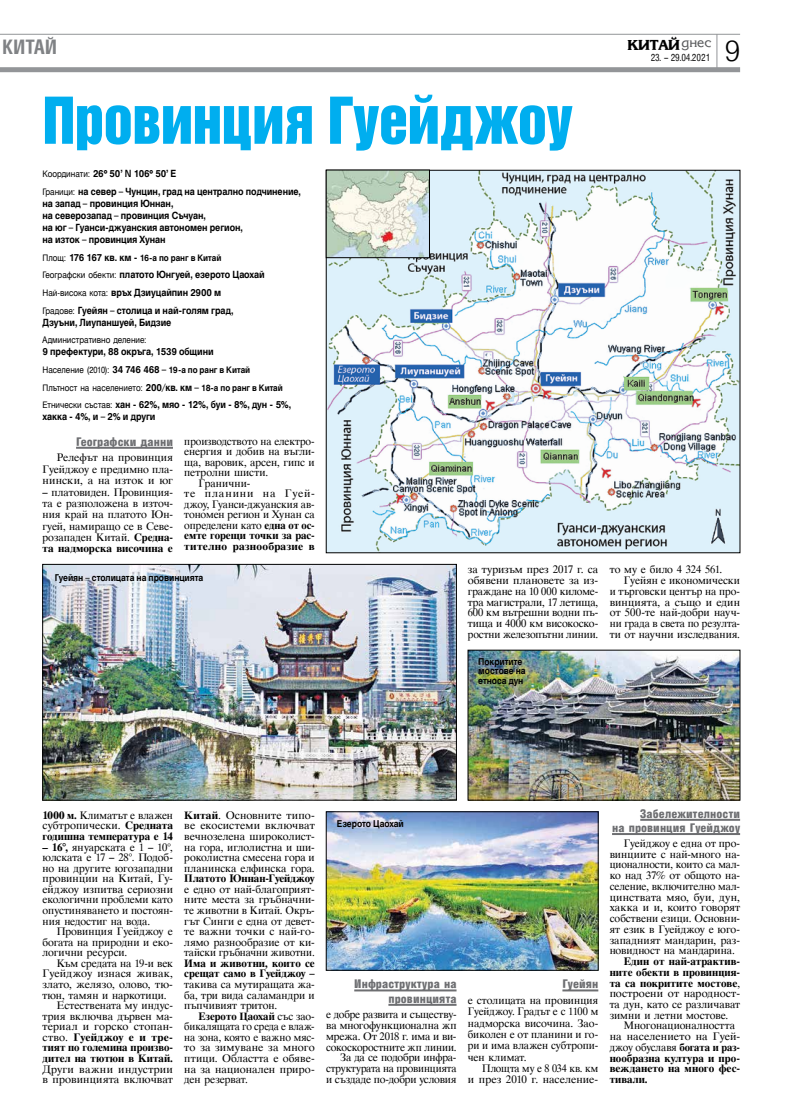
<style>
.page{position:relative;width:794px;height:1120px;background:#fff}
.page>*{position:absolute;margin:0;border:0;box-sizing:border-box;transform-origin:0 0}
.t1{font:700 59px "Iskar";letter-spacing:-.01em;color:#00aeef}
.t2{font:30px "Hebar Light CYR";color:#000}
.t3{font:700 20px "Hebar Condensed CYR";color:#808285}
.t4{font:15px "Karina Black CYR";color:#000}
.t5{font:12px/14.4px "Hebar Cond Black CYR";letter-spacing:.01em;color:#6d6e71;text-align:right}
.t6{font:10.5px/10.6px "Timok CYR";color:#000;text-align:justify}
.t7{font:700 10.5px/10.7px "Timok CYR";letter-spacing:.01em;color:#000;text-align:justify}
.t8{font:10.5px/10.6px "Timok CYR";color:#000;text-align:justify;scale:1.04 1}
.t9{font:10.5px/11.3px "Timok CYR";color:#000;text-align:right;scale:.96 1}
.t10{font:700 10.5px "Timok CYR";letter-spacing:.01em;color:#000;scale:1.04 1}
.t11{font:10.5px/10.6px "Timok CYR";letter-spacing:.02em;color:#000;scale:1.04 1}
.t12{font:10.5px "Timok CYR";letter-spacing:.02em;color:#000}
.t13{font:10.5px "Timok CYR";letter-spacing:.085em;color:#000;scale:1.04 1}
.t14{font:700 10px/12px "Hebar CYR";letter-spacing:-.01em;color:#000;scale:.9 1}
.t15{font:10px "Hebar Condensed CYR";letter-spacing:-.02em;color:#000;scale:.93 1}
.t16{font:700 9.5px/9.5px "Hebar CYR";letter-spacing:-.005em;color:#000;scale:.9 1}
.t17{font:9px/17.7px "Hebar CYR";color:#000;scale:.9 1}
.t18{font:700 9px "Hebar CYR";color:#000;scale:.9 1}
.s1{font-weight:400;font-size:9px}
.s2{font-weight:400}
.s3{font-size:10px}
.s4{font-weight:700;font-size:10px}
.s5{font-weight:700}
</style>
<div class="page">
<hr style="left:0;top:34px;width:740px;height:1px;background:#939598">
<div style="left:0;top:67px;width:740px;height:5px;background:#939598"></div>
<hr style="left:716px;top:34px;width:1px;height:35px;background:#939598">
<img style="left:328px;top:172px;width:410px;height:379px">
<hr style="left:76px;top:447px;width:97px;height:2px;background:#6d6e71">
<img style="left:328px;top:172px;width:99px;height:84px">
<div style="left:326px;top:170px;width:103px;height:88px;border:1px solid #000"></div>
<img style="left:45px;top:566px;width:409px;height:232px">
<div style="left:43px;top:564px;width:413px;height:236px;border:1px solid #000"></div>
<img style="left:470px;top:652px;width:268px;height:146px">
<img style="left:328px;top:813px;width:268px;height:155px">
<div style="left:326px;top:811px;width:272px;height:159px;border:1px solid #000"></div>
<hr style="left:562px;top:989px;width:36px;height:2px;background:#6d6e71">
<hr style="left:354px;top:989px;width:102px;height:2px;background:#6d6e71">
<hr style="left:388px;top:1004px;width:68px;height:2px;background:#6d6e71">
<hr style="left:640px;top:819px;width:100px;height:2px;background:#6d6e71">
<hr style="left:612px;top:833px;width:128px;height:2px;background:#6d6e71">
<h3 class="t3" style="left:2px;top:35px;width:57px">Китай</h3>
<h3 class="t4" style="left:627px;top:36px;width:85px">Китай<sup>днес</sup></h3>
<p class="t15" style="left:651px;top:52px;width:66px">23. – 29.04.2021</p>
<h2 class="t2" style="left:725px;top:33px;width:16px">9</h2>
<h1 class="t1" style="left:43px;top:85px;width:532px">Провинция Гуейджоу</h1>
<p class="t14" style="left:43px;top:165px;width:289px;line-height:17.7px"><span class="s1">Координати:</span> 26° 50’ N 106° 50’ E<br><span class="s1">Граници:</span> на север – Чунцин, град на централно подчинение,</p>
<p class="t14" style="left:43px;top:198px;width:224px">на запад – провинция Юннан,<br>на северозапад – провинция Съчуан,<br>на юг – Гуанси-джуанския автономен регион, на изток – провинция Хунан</p>
<p class="t18" style="left:43px;top:252px;width:200px"><span class="s2">Площ:</span> <span class="s3">176 167 кв. км -</span> 16-а по ранг в Китай</p>
<p class="t14" style="left:43px;top:266px;width:248px;line-height:17.7px"><span class="s1">Географски обекти:</span> платото Юнгуeй, езерото Цаохай<br><span class="s1">Най-висока кота:</span> връх Дзиуцайпин 2900 м<br><span class="s1">Градове:</span> Гуейян – столица и най-голям град,</p>
<p class="t14" style="left:43px;top:316px;width:145px">Дзуъни, Лиупаншуей, Бидзие</p>
<p class="t17" style="left:43px;top:331px;width:117px">Административно деление:</p>
<p class="t14" style="left:43px;top:346px;width:192px">9 префектури, 88 окръга, 1539 общини</p>
<p class="t17" style="left:43px;top:361px;width:268px">Население (2010): <span class="s4">34 746 468 –</span> <span class="s5">19-а по ранг в Китай<br></span>Плътност на населението: <span class="s4">200/кв. км –</span> <span class="s5">18-а по ранг в Китай</span></p>
<p class="t14" style="left:43px;top:399px;width:278px"><span class="s1">Етнически състав:</span> хан - 62%, мяо - 12%, буи - 8%, дун - 5%, хакка - 4%, и – 2% и други</p>
<p class="t5" style="left:76px;top:434px;width:98px">Географски данни</p>
<p class="t6" style="left:43px;top:452px;width:132px;line-height:11.4px;text-indent:14px">Релефът на провинция Гуейджоу е предимно пла&shy;нински, а на изток и юг</p>
<p class="t6" style="left:43px;top:486px;width:132px;line-height:11.4px">– платовиден. Провинция&shy;та е разположена в източ&shy;ния край на платото Юн&shy;гуей, намиращо се в Севе&shy;розападен Китай. <span class="s5">Средна&shy;та надморска височина e</span></p>
<p class="t6" style="left:184px;top:436px;width:132px">производството на електро-</p>
<p class="t6" style="left:184px;top:446px;width:132px">енергия и добив на въгли-</p>
<p class="t6" style="left:184px;top:457px;width:132px">ща, варовик, арсен, гипс и</p>
<p class="t6" style="left:184px;top:467px;width:85px">петролни шисти.</p>
<p class="t6" style="left:198px;top:478px;width:53px">Гранични-</p>
<p class="t13" style="left:184px;top:487px;width:127px">те планини на Гуей-</p>
<p class="t6" style="left:184px;top:499px;width:132px">джоу, Гуанси-джуанския ав-</p>
<p class="t6" style="left:184px;top:509px;width:132px">тономен регион и Хунан са</p>
<p class="t6" style="left:184px;top:520px;width:132px">определени като <span class="s5">една от ос-</span></p>
<p class="t7" style="left:184px;top:530px;width:132px">емте горещи точки за рас-</p>
<p class="t10" style="left:184px;top:540px;width:127px">тително разнообразие в</p>
<p class="t16" style="left:55px;top:572px;width:167px">Гуейян – столицата на провинцията</p>
<p class="t6" style="left:468px;top:564px;width:132px">за туризъм през 2017 г. са обявени плановете за из&shy;граждане на 10 000 киломе&shy;тра магистрали, 17 летища, 600 км вътрешни водни пъ&shy;тища и 4000 км високоско&shy;ростни железопътни линии.</p>
<p class="t16" style="left:478px;top:656px;width:54px">Покритите мостове на етноса дун</p>
<p class="t6" style="left:609px;top:564px;width:114px">то му е било 4 324 561.</p>
<p class="t6" style="left:624px;top:575px;width:118px">Гуейян е икономически</p>
<p class="t6" style="left:609px;top:586px;width:132px">и търговски център на про-</p>
<p class="t12" style="left:609px;top:596px;width:132px">винцията, а също и един</p>
<p class="t6" style="left:609px;top:607px;width:132px">от 500-те най-добри науч-</p>
<p class="t6" style="left:609px;top:618px;width:132px">ни града в света по резулта-</p>
<p class="t6" style="left:609px;top:629px;width:132px">ти от научни изследвания.</p>
<p class="t7" style="left:43px;top:810px;width:132px">1000 м. <span class="s2">Климатът е влажен субтропически.</span> Средната годишна температура е 14</p>
<p class="t6" style="left:43px;top:842px;width:132px"><span class="s5">– 16°,</span> януарската е 1 – 10°, юлската е 17 – 28°. Подоб&shy;но на другите югозападни провинции на Китай, Гу&shy;ейджоу изпитва сериозни екологични проблеми като опустиняването и постоян&shy;ния недостиг на вода.</p>
<p class="t6" style="left:43px;top:926px;width:132px;text-indent:14px">Провинция Гуейджоу е богата на природни и еко&shy;логични ресурси.</p>
<p class="t6" style="left:57px;top:958px;width:118px">Към средата на 19-и век</p>
<p class="t8" style="left:43px;top:968px;width:127px">Гуейджоу изнася живак,</p>
<p class="t6" style="left:43px;top:979px;width:132px">злато, желязо, олово, тю-</p>
<p class="t6" style="left:43px;top:989px;width:126px">тюн, тамян и наркотици.</p>
<p class="t6" style="left:57px;top:1000px;width:118px">Естествената му индус-</p>
<p class="t6" style="left:43px;top:1011px;width:132px">трия включва дървен ма-</p>
<p class="t8" style="left:43px;top:1021px;width:127px">териал и горско стопан-</p>
<p class="t10" style="left:43px;top:1031px;width:127px"><span class="s2">ство.</span> Гуейджоу е и тре-</p>
<p class="t7" style="left:43px;top:1042px;width:132px">тият по големина произво-</p>
<p class="t7" style="left:43px;top:1053px;width:132px">дител на тютюн в Китай.</p>
<p class="t11" style="left:43px;top:1063px;width:127px">Други важни индустрии в провинцията включват</p>
<p class="t8" style="left:184px;top:810px;width:127px"><span class="s5">Китай</span>. Основните типо&shy;ве екосистеми включват вечнозелена широколист&shy;на гора, иглолистна и ши&shy;роколистна смесена гора и планинска елфинска гора.</p>
<p class="t7" style="left:184px;top:873px;width:132px">Платото Юннан-Гуeйджоу</p>
<p class="t6" style="left:184px;top:884px;width:132px">е едно от най-благоприят&shy;ните места за гръбначни&shy;те животни в Китай. Окръ&shy;гът Синги е една от девет&shy;те важни точки с най-го&shy;лямо разнообразие от ки&shy;тайски гръбначни животни.</p>
<p class="t6" style="left:184px;top:958px;width:132px"><span class="s5">Има и животни, които се срещат само в Гуeйджоу</span> – такива са мутиращата жа&shy;ба, три вида саламандри и пъпчивият тритон.</p>
<p class="t6" style="left:184px;top:1011px;width:132px;text-indent:14px"><span class="s5">Езерото Цаохай</span> със зао&shy;бикалящата го среда е влаж&shy;на зона, която е важно мяс&shy;то за зимуване за много птици. Областта е обяве&shy;на за национален приро&shy;ден резерват.</p>
<p class="t16" style="left:337px;top:819px;width:76px">Езерото Цаохай</p>
<p class="t5" style="left:354px;top:977px;width:104px">Инфраструктура на провинцията</p>
<p class="t6" style="left:326px;top:1009px;width:132px;line-height:10.9px;text-align:right">е добре развита и съществу&shy;ва многофункционална жп мрежа. От 2018 г. има и ви&shy;сокоскоростните жп линии.<br>За да се подобри инфра&shy;структурата на провинцията и създаде по-добри условия</p>
<p class="t5" style="left:562px;top:977px;width:37px">Гуейян</p>
<p class="t6" style="left:468px;top:995px;width:132px;line-height:11.3px">е столицата на провинция Гуейджоу. Градът е с 1100 м надморска височина. Зао&shy;биколен е от планини и го&shy;ри и има влажен субтропи&shy;чен климат.</p>
<p class="t9" style="left:468px;top:1062px;width:137px">Площта му е 8 034 кв. км<br>и през 2010 г. население-</p>
<p class="t5" style="left:612px;top:806px;width:130px">Забележителности<br>на провинция Гуейджоу</p>
<p class="t6" style="left:609px;top:838px;width:132px;text-indent:14px">Гуейджоу е една от про&shy;винциите с най-много на&shy;ционалности, които са мал&shy;ко над 37% от общото на&shy;селение, включително мал&shy;цинствата мяо, буи, дун, хакка и и, които говорят собствени езици. Основни&shy;ят език в Гуейджоу е юго&shy;западният мандарин, раз&shy;новидност на мандарина.</p>
<p class="t6" style="left:609px;top:956px;width:132px;text-indent:14px"><span class="s5">Един от най-атрактив&shy;ните обекти в провинция&shy;та са покритите мостове</span>, построени от народност&shy;та дун, като се различават зимни и летни мостове.</p>
<p class="t7" style="left:609px;top:1020px;width:132px;text-align:left;text-indent:14px"><span class="s2">Многонационалността на населението на Гуей&shy;джоу обуславя</span> богата и раз&shy;нообразна култура и про&shy;веждането на много фес&shy;тивали.</p>
</div>
